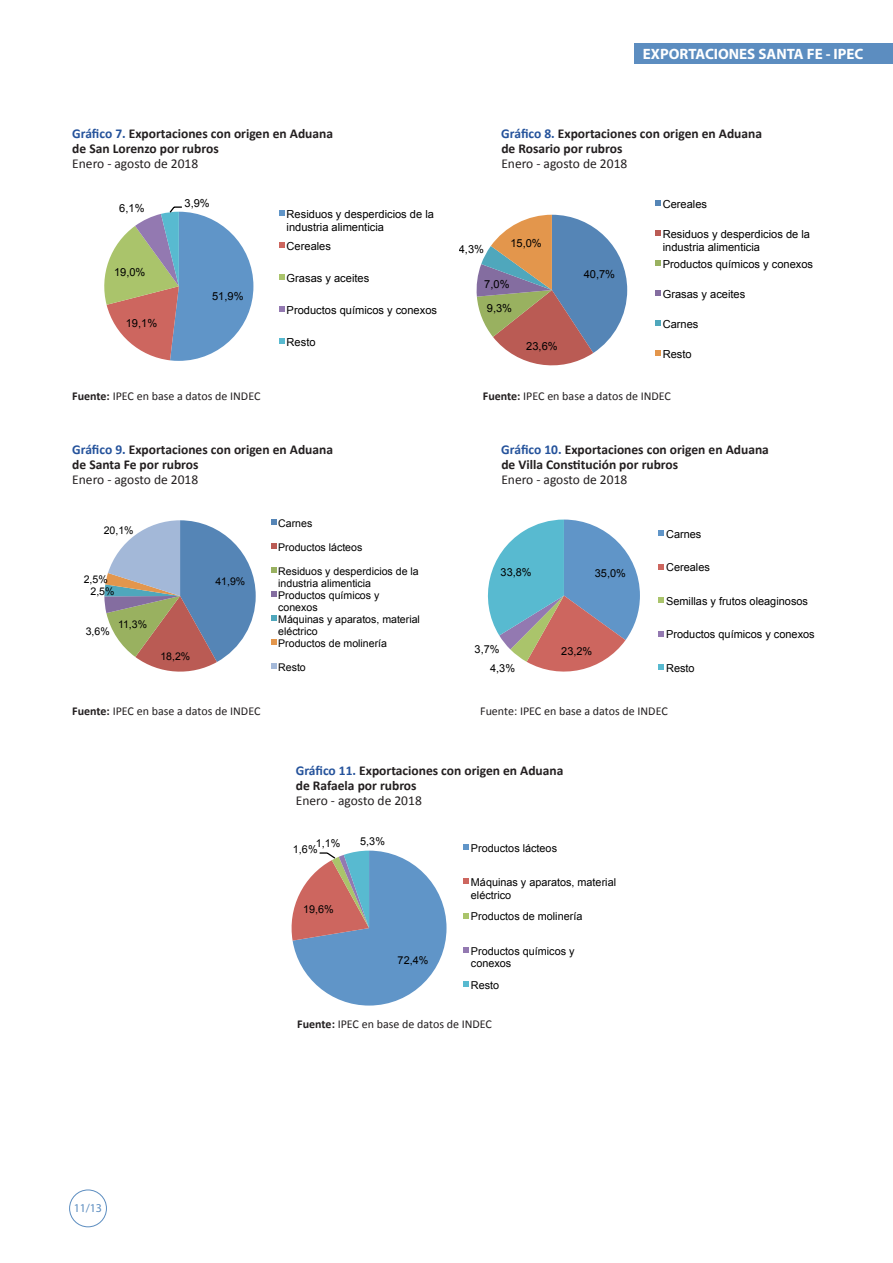
<style>
.page{position:relative;width:893px;height:1263px;background:#fff}
.page>*{position:absolute;margin:0;border:0;box-sizing:border-box;transform-origin:0 0}
.t1{font:700 15px "Myriad Pro";color:#fff}
.Texto{font:700 13.5px "Calibri";color:#231f20}
.Texto-2{font:13.5px "Calibri";color:#231f20}
.Texto-3{font:12px "Calibri";color:#231f20}
.t2{font:12px "Myriad Pro";color:#5c8dc0}
.t3{font:11.1px/13px "Arial";color:#000}
.t4{font:10.95px "Arial";color:#000}
.t5{font:10.8px/12.8px "Arial";color:#000}
.t6{font:10.65px/12px "Arial";color:#000}
.s1{color:#24529b}
.s2{font-weight:700}
</style>
<div class="page">
<div style="left:69px;top:1189px;width:38px;height:38px;border:1px solid #5c8dc0;border-radius:50%"></div>
<div style="left:634px;top:43px;width:259px;height:21px;background:#5c8dc0"></div>
<svg style="left:104px;top:206px;width:149px;height:155px"></svg>
<svg style="left:279px;top:210px;width:5px;height:6px"></svg>
<svg style="left:279px;top:242px;width:5px;height:6px"></svg>
<svg style="left:279px;top:274px;width:5px;height:5px"></svg>
<svg style="left:279px;top:306px;width:5px;height:5px"></svg>
<svg style="left:279px;top:338px;width:5px;height:5px"></svg>
<svg style="left:476px;top:215px;width:151px;height:151px"></svg>
<svg style="left:655px;top:200px;width:6px;height:6px"></svg>
<svg style="left:655px;top:230px;width:6px;height:6px"></svg>
<svg style="left:655px;top:260px;width:6px;height:6px"></svg>
<svg style="left:655px;top:290px;width:6px;height:6px"></svg>
<svg style="left:655px;top:320px;width:6px;height:6px"></svg>
<svg style="left:655px;top:350px;width:6px;height:6px"></svg>
<svg style="left:104px;top:520px;width:152px;height:152px"></svg>
<svg style="left:271px;top:519px;width:5px;height:6px"></svg>
<svg style="left:271px;top:543px;width:5px;height:6px"></svg>
<svg style="left:271px;top:567px;width:5px;height:6px"></svg>
<svg style="left:271px;top:591px;width:5px;height:6px"></svg>
<svg style="left:271px;top:615px;width:5px;height:6px"></svg>
<svg style="left:271px;top:639px;width:5px;height:5px"></svg>
<svg style="left:271px;top:663px;width:5px;height:5px"></svg>
<svg style="left:487px;top:519px;width:153px;height:153px"></svg>
<svg style="left:658px;top:530px;width:6px;height:6px"></svg>
<svg style="left:658px;top:564px;width:6px;height:5px"></svg>
<svg style="left:658px;top:597px;width:6px;height:6px"></svg>
<svg style="left:658px;top:631px;width:6px;height:5px"></svg>
<svg style="left:658px;top:664px;width:6px;height:6px"></svg>
<svg style="left:291px;top:851px;width:155px;height:154px"></svg>
<svg style="left:463px;top:844px;width:6px;height:5px"></svg>
<svg style="left:463px;top:878px;width:6px;height:6px"></svg>
<svg style="left:463px;top:913px;width:6px;height:5px"></svg>
<svg style="left:463px;top:947px;width:6px;height:6px"></svg>
<svg style="left:463px;top:981px;width:6px;height:6px"></svg>
<p class="t1" style="left:643px;top:44px;width:222px">EXPORTACIONES SANTA FE - IPEC</p>
<p class="Texto" style="left:72px;top:125px;width:262px"><span class="s1">Gráfico 7.</span> Exportaciones con origen en Aduana</p>
<p class="Texto" style="left:501px;top:125px;width:262px"><span class="s1">Gráfico 8.</span> Exportaciones con origen en Aduana</p>
<p class="Texto" style="left:72px;top:140px;width:148px">de San Lorenzo por rubros</p>
<p class="Texto" style="left:501px;top:140px;width:123px">de Rosario por rubros</p>
<p class="Texto-2" style="left:72px;top:155px;width:128px">Enero - agosto de 2018</p>
<p class="Texto-2" style="left:501px;top:155px;width:128px">Enero - agosto de 2018</p>
<p class="t3" style="left:119px;top:202px;width:27px">6,1%</p>
<p class="t3" style="left:114px;top:266px;width:33px">19,0%</p>
<p class="t3" style="left:126px;top:317px;width:33px">19,1%</p>
<p class="t3" style="left:185px;top:197px;width:27px">3,9%</p>
<p class="t3" style="left:212px;top:289px;width:33px">51,9%</p>
<p class="t3" style="left:287px;top:207px;width:149px">Residuos y desperdicios de la industria alimenticia</p>
<p class="t3" style="left:287px;top:239px;width:46px">Cereales</p>
<p class="t3" style="left:287px;top:271px;width:84px">Grasas y aceites</p>
<p class="t3" style="left:287px;top:303px;width:152px">Productos químicos y conexos</p>
<p class="t3" style="left:287px;top:335px;width:30px">Resto</p>
<p class="t3" style="left:459px;top:243px;width:27px">4,3%</p>
<p class="t3" style="left:510px;top:236px;width:33px">15,0%</p>
<p class="t3" style="left:484px;top:278px;width:27px">7,0%</p>
<p class="t3" style="left:487px;top:302px;width:27px">9,3%</p>
<p class="t3" style="left:526px;top:339px;width:33px">23,6%</p>
<p class="t3" style="left:584px;top:268px;width:33px">40,7%</p>
<p class="t3" style="left:663px;top:198px;width:46px">Cereales</p>
<p class="t3" style="left:663px;top:228px;width:149px">Residuos y desperdicios de la industria alimenticia</p>
<p class="t3" style="left:663px;top:258px;width:152px">Productos químicos y conexos</p>
<p class="t3" style="left:663px;top:288px;width:84px">Grasas y aceites</p>
<p class="t3" style="left:663px;top:318px;width:37px">Carnes</p>
<p class="t3" style="left:663px;top:348px;width:30px">Resto</p>
<p class="Texto-3" style="left:72px;top:389px;width:190px"><span class="s2">Fuente:</span> IPEC en base a datos de INDEC</p>
<p class="Texto-3" style="left:483px;top:389px;width:190px"><span class="s2">Fuente:</span> IPEC en base a datos de INDEC</p>
<p class="Texto" style="left:72px;top:441px;width:262px"><span class="s1">Gráfico 9.</span> Exportaciones con origen en Aduana</p>
<p class="Texto" style="left:501px;top:441px;width:269px"><span class="s1">Gráfico 10.</span> Exportaciones con origen en Aduana</p>
<p class="Texto" style="left:72px;top:456px;width:128px">de Santa Fe por rubros</p>
<p class="Texto" style="left:501px;top:456px;width:178px">de Villa Constitución por rubros</p>
<p class="Texto-2" style="left:72px;top:471px;width:128px">Enero - agosto de 2018</p>
<p class="Texto-2" style="left:501px;top:471px;width:128px">Enero - agosto de 2018</p>
<p class="t6" style="left:104px;top:524px;width:32px">20,1%</p>
<p class="t6" style="left:84px;top:574px;width:26px">2,5%</p>
<p class="t6" style="left:90px;top:585px;width:26px">2,5%</p>
<p class="t6" style="left:86px;top:625px;width:26px">3,6%</p>
<p class="t6" style="left:118px;top:618px;width:31px">11,3%</p>
<p class="t6" style="left:160px;top:650px;width:32px">18,2%</p>
<p class="t6" style="left:215px;top:576px;width:32px">41,9%</p>
<p class="t6" style="left:278px;top:517px;width:36px">Carnes</p>
<p class="t6" style="left:278px;top:541px;width:86px">Productos lácteos</p>
<p class="t6" style="left:278px;top:565px;width:143px">Residuos y desperdicios de la industria alimenticia<br>Productos químicos y conexos<br>Máquinas y aparatos, material eléctrico<br>Productos de molinería</p>
<p class="t6" style="left:278px;top:661px;width:29px">Resto</p>
<p class="t4" style="left:501px;top:565px;width:33px">33,8%</p>
<p class="t4" style="left:475px;top:642px;width:26px">3,7%</p>
<p class="t4" style="left:490px;top:660px;width:26px">4,3%</p>
<p class="t4" style="left:595px;top:566px;width:33px">35,0%</p>
<p class="t4" style="left:561px;top:644px;width:33px">23,2%</p>
<p class="t4" style="left:666px;top:527px;width:37px">Carnes</p>
<p class="t4" style="left:666px;top:560px;width:45px">Cereales</p>
<p class="t4" style="left:666px;top:594px;width:143px">Semillas y frutos oleaginosos</p>
<p class="t4" style="left:666px;top:627px;width:150px">Productos químicos y conexos</p>
<p class="t4" style="left:666px;top:661px;width:30px">Resto</p>
<p class="Texto-3" style="left:72px;top:703px;width:190px"><span class="s2">Fuente:</span> IPEC en base a datos de INDEC</p>
<p class="Texto-3" style="left:480px;top:703px;width:189px">Fuente: IPEC en base a datos de INDEC</p>
<p class="Texto" style="left:296px;top:761px;width:269px"><span class="s1">Gráfico 11.</span> Exportaciones con origen en Aduana</p>
<p class="Texto" style="left:296px;top:776px;width:122px">de Rafaela por rubros</p>
<p class="Texto-2" style="left:296px;top:791px;width:128px">Enero - agosto de 2018</p>
<p class="t2" style="left:74px;top:1201px;width:30px">11/13</p>
<p class="t5" style="left:316px;top:837px;width:26px">1,1%</p>
<p class="t5" style="left:360px;top:835px;width:26px">5,3%</p>
<p class="t5" style="left:471px;top:841px;width:88px">Productos lácteos</p>
<p class="t5" style="left:471px;top:876px;width:147px">Máquinas y aparatos, material eléctrico</p>
<p class="t5" style="left:471px;top:910px;width:113px">Productos de molinería</p>
<p class="t5" style="left:471px;top:945px;width:105px">Productos químicos y conexos</p>
<p class="t5" style="left:471px;top:979px;width:30px">Resto</p>
<p class="Texto-3" style="left:297px;top:1016px;width:196px"><span class="s2">Fuente:</span> IPEC en base de datos de INDEC</p>
<p class="t5" style="left:293px;top:843px;width:26px">1,6%</p>
<p class="t5" style="left:303px;top:903px;width:32px">19,6%</p>
<p class="t5" style="left:398px;top:954px;width:32px">72,4%</p>
</div>
